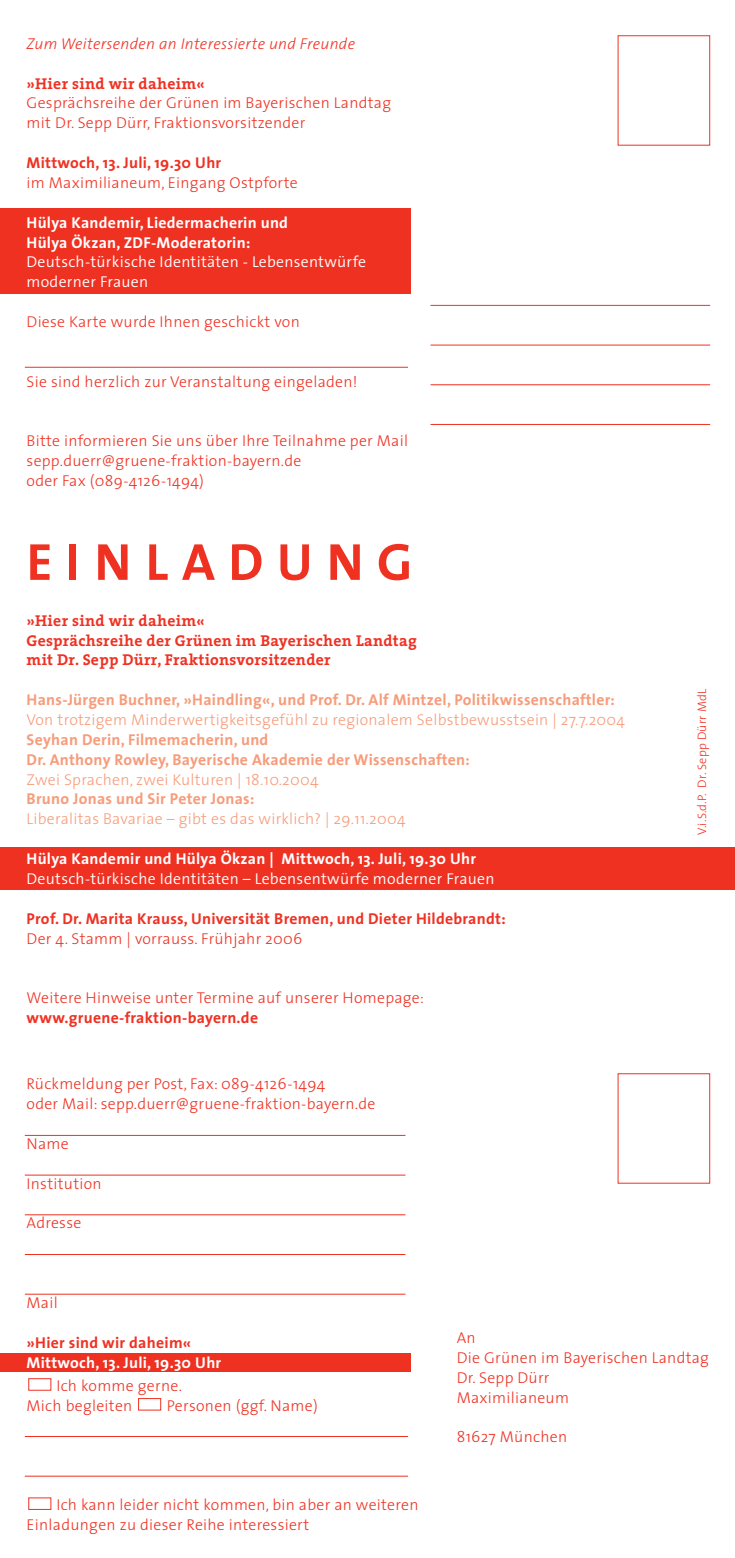
<style>
.page{position:relative;width:735px;height:1558px;background:#fff}
.page>*{position:absolute;margin:0;border:0;box-sizing:border-box;transform-origin:0 0}
.t1{font:700 52.5px "The Sans";letter-spacing:.26em;color:#ef3122}
.t2{font:300 15.75px/19.8px "The Sans";letter-spacing:.02em;color:#ef3122}
.t3{font:700 15.75px/19.9px "The Sans";letter-spacing:.02em;color:#f69c7b}
.t4{font:300 15.75px "The Sans";letter-spacing:.02em;color:#f69c7b}
.t5{font:700 15.75px/19.9px "The Sans";letter-spacing:.02em;color:#fff}
.t6{font:700 15.75px "The Sans";letter-spacing:.02em;color:#ef3122}
.t7{font:700 15.75px/19.8px "The Serif";letter-spacing:.02em;color:#ef3122}
.t8{font:300 15.75px/19.8px "The Sans";letter-spacing:.02em;color:#fff}
.t9{font:italic 300 15.75px "The Sans";letter-spacing:.02em;color:#ef3122}
.t10{font:300 12.25px "The Sans";letter-spacing:.02em;color:#ef3122}
</style>
<div class="page">
<hr style="left:25px;top:1135px;width:380px;height:1px;background:#ef3122">
<hr style="left:25px;top:1174px;width:380px;height:1px;background:#ef3122">
<hr style="left:25px;top:1214px;width:380px;height:1px;background:#ef3122">
<hr style="left:25px;top:1254px;width:380px;height:1px;background:#ef3122">
<hr style="left:25px;top:1293px;width:380px;height:1px;background:#ef3122">
<hr style="left:25px;top:1436px;width:383px;height:1px;background:#ef3122">
<hr style="left:25px;top:1475px;width:383px;height:1px;background:#ef3122">
<hr style="left:25px;top:367px;width:383px;height:1px;background:#ef3122">
<hr style="left:430px;top:384px;width:279px;height:1px;background:#ef3122">
<hr style="left:430px;top:345px;width:279px;height:1px;background:#ef3122">
<hr style="left:430px;top:305px;width:279px;height:1px;background:#ef3122">
<hr style="left:430px;top:424px;width:279px;height:1px;background:#ef3122">
<div style="left:0;top:847px;width:734px;height:42px;background:#ef3122"></div>
<div style="left:0;top:209px;width:410px;height:85px;background:#ef3122"></div>
<div style="left:0;top:1353px;width:410px;height:19px;background:#ef3122"></div>
<div style="left:28px;top:1497px;width:23px;height:13px;border:1px solid #ef3122"></div>
<div style="left:138px;top:1398px;width:23px;height:12px;border:1px solid #ef3122"></div>
<div style="left:28px;top:1378px;width:23px;height:12px;border:1px solid #ef3122"></div>
<p class="t9" style="left:27px;top:37px;width:330px">Zum Weitersenden an Interessierte und Freunde</p>
<p class="t7" style="left:27px;top:75px;width:180px">»Hier sind wir daheim«</p>
<p class="t2" style="left:27px;top:95px;width:366px">Gesprächsreihe der Grünen im Bayerischen Landtag mit Dr. Sepp Dürr, Fraktionsvorsitzender</p>
<p class="t6" style="left:27px;top:157px;width:196px">Mittwoch, 13. Juli, 19.30 Uhr</p>
<p class="t2" style="left:27px;top:174px;width:272px">im Maximilianeum, Eingang Ostpforte</p>
<p class="t5" style="left:27px;top:214px;width:263px">Hülya Kandemir, Liedermacherin und<br>Hülya Ökzan, ZDF-Moderatorin:</p>
<p class="t8" style="left:27px;top:254px;width:341px">Deutsch-türkische Identitäten - Lebensentwürfe moderner Frauen</p>
<p class="t2" style="left:27px;top:313px;width:274px">Diese Karte wurde Ihnen geschickt von</p>
<p class="t2" style="left:27px;top:373px;width:332px">Sie sind herzlich zur Veranstaltung eingeladen!</p>
<p class="t2" style="left:27px;top:432px;width:383px">Bitte informieren Sie uns über Ihre Teilnahme per Mail sepp.duerr@gruene-fraktion-bayern.de<br>oder Fax (089-4126-1494)</p>
<h1 class="t1" style="left:27px;top:541px;width:387px">EINLADUNG</h1>
<p class="t7" style="left:27px;top:612px;width:391px">»Hier sind wir daheim«<br>Gesprächsreihe der Grünen im Bayerischen Landtag mit Dr. Sepp Dürr, Fraktionsvorsitzender</p>
<p class="t3" style="left:27px;top:691px;width:589px">Hans-Jürgen Buchner, »Haindling«, und Prof. Dr. Alf Mintzel, Politikwissenschaftler:</p>
<p class="t4" style="left:27px;top:713px;width:599px">Von trotzigem Minderwertigkeitsgefühl zu regionalem Selbstbewusstsein | 27.7.2004</p>
<p class="t3" style="left:27px;top:731px;width:444px">Seyhan Derin, Filmemacherin, und<br>Dr. Anthony Rowley, Bayerische Akademie der Wissenschaften:</p>
<p class="t4" style="left:27px;top:773px;width:293px">Zwei Sprachen, zwei Kulturen | 18.10.2004</p>
<p class="t3" style="left:27px;top:790px;width:229px">Bruno Jonas und Sir Peter Jonas:</p>
<p class="t4" style="left:27px;top:813px;width:380px">Liberalitas Bavariae – gibt es das wirklich? | 29.11.2004</p>
<p class="t5" style="left:27px;top:850px;width:451px">Hülya Kandemir und Hülya Ökzan | Mittwoch, 13. Juli, 19.30 Uhr</p>
<p class="t8" style="left:27px;top:870px;width:469px">Deutsch-türkische Identitäten – Lebensentwürfe moderner Frauen</p>
<p class="t6" style="left:27px;top:912px;width:480px">Prof. Dr. Marita Krauss, Universität Bremen, und Dieter Hildebrandt:</p>
<p class="t2" style="left:27px;top:930px;width:277px">Der 4. Stamm | vorrauss. Frühjahr 2006</p>
<p class="t2" style="left:27px;top:989px;width:399px">Weitere Hinweise unter Termine auf unserer Homepage:</p>
<p class="t6" style="left:27px;top:1011px;width:233px">www.gruene-fraktion-bayern.de</p>
<p class="t2" style="left:27px;top:1075px;width:350px">Rückmeldung per Post, Fax: 089-4126-1494<br>oder Mail: sepp.duerr@gruene-fraktion-bayern.de</p>
<p class="t2" style="left:27px;top:1135px;width:44px">Name</p>
<p class="t2" style="left:27px;top:1175px;width:77px">Institution</p>
<p class="t2" style="left:27px;top:1215px;width:56px">Adresse</p>
<p class="t10" style="left:696px;top:835px;width:147px;rotate:-90deg">V.i.S.d.P. Dr. Sepp Dürr MdL</p>
<p class="t2" style="left:27px;top:1294px;width:33px">Mail</p>
<p class="t6" style="left:27px;top:1336px;width:166px">»Hier sind wir daheim«</p>
<p class="t5" style="left:27px;top:1354px;width:196px">Mittwoch, 13. Juli, 19.30 Uhr</p>
<p class="t2" style="left:27px;top:1377px;width:157px;text-indent:30px">Ich komme gerne.<br>Mich begleiten</p>
<p class="t2" style="left:167px;top:1397px;width:152px">Personen (ggf. Name)</p>
<p class="t2" style="left:27px;top:1496px;width:393px;text-indent:30px">Ich kann leider nicht kommen, bin aber an weiteren<br>Einladungen zu dieser Reihe interessiert</p>
<p class="t2" style="left:456px;top:1329px;width:254px">An<br>Die Grünen im Bayerischen Landtag<br>Dr. Sepp Dürr<br>Maximilianeum</p>
<p class="t2" style="left:456px;top:1428px;width:112px">81627 München</p>
</div>
